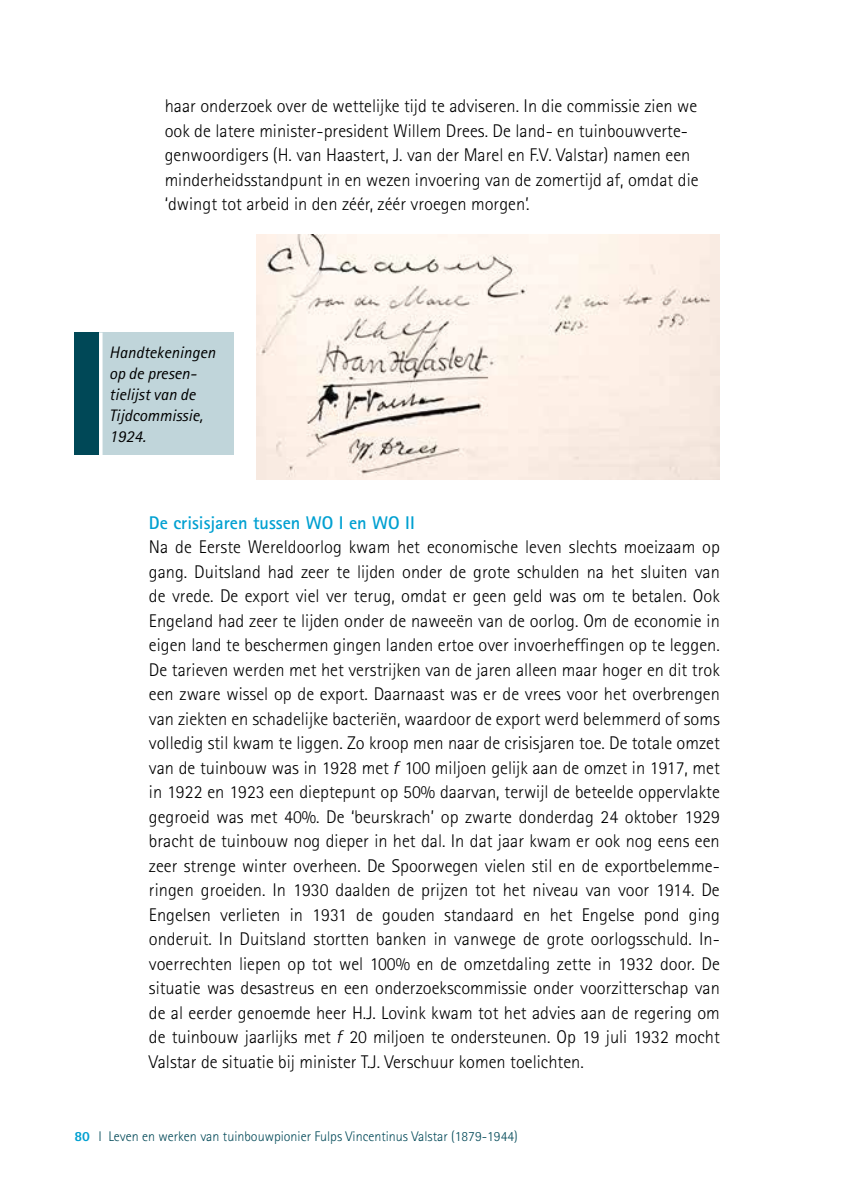
<style>
.page{position:relative;width:844px;height:1191px;background:#fff}
.page>*{position:absolute;margin:0;border:0;box-sizing:border-box;transform-origin:0 0}
.t1{font:300 18.38px/24.5px "Rotis Sans Serif";color:#000}
.t2{font:700 18.38px "Rotis Sans Serif";color:#00a0d1}
.t3{font:italic 16.62px/21px "Rotis Sans Serif";color:#000}
.t4{font:300 14px "Rotis Sans Serif";color:#004857}
.s1{font-weight:800;color:#00a0d1}
</style>
<div class="page">
<img style="left:256px;top:235px;width:463px;height:245px">
<div style="left:74px;top:332px;width:160px;height:123px;background:#c0d5da"></div>
<div style="left:74px;top:332px;width:25px;height:123px;background:#004857"></div>
<hr style="left:99px;top:333px;width:3px;height:122px;background:#fff">
<p class="t1" style="left:165px;top:94px;width:535px">haar onderzoek over de wettelijke tijd te adviseren. In die commissie zien we ook de latere minister-president Willem Drees. De land- en tuinbouwverte&shy;genwoordigers (H. van Haastert, J. van der Marel en F.V. Valstar) namen een minderheidsstandpunt in en wezen invoering van de zomertijd af, omdat die ‘dwingt tot arbeid in den zéér, zéér vroegen morgen’.</p>
<p class="t3" style="left:109px;top:342px;width:108px">Handtekeningen op de presen&shy;tielijst van de<br>Tijdcommissie,<br>1924.</p>
<p class="t2" style="left:149px;top:511px;width:267px">De crisisjaren tussen WO I en WO II</p>
<p class="t1" style="left:149px;top:535px;width:572px;text-align:justify">Na de Eerste Wereldoorlog kwam het economische leven slechts moeizaam op gang. Duitsland had zeer te lijden onder de grote schulden na het sluiten van de vrede. De export viel ver terug, omdat er geen geld was om te betalen. Ook Engeland had zeer te lijden onder de naweeën van de oorlog. Om de economie in eigen land te beschermen gingen landen ertoe over invoerheffingen op te leggen.<br>De tarieven werden met het verstrijken van de jaren alleen maar hoger en dit trok een zware wissel op de export. Daarnaast was er de vrees voor het overbrengen van ziekten en schadelijke bacteriën, waardoor de export werd belemmerd of soms volledig stil kwam te liggen. Zo kroop men naar de crisisjaren toe. De totale omzet van de tuinbouw was in 1928 met ƒ 100 miljoen gelijk aan de omzet in 1917, met in 1922 en 1923 een dieptepunt op 50% daarvan, terwijl de beteelde oppervlakte gegroeid was met 40%. De ‘beurskrach’ op zwarte donderdag 24 oktober 1929 bracht de tuinbouw nog dieper in het dal. In dat jaar kwam er ook nog eens een zeer strenge winter overheen. De Spoorwegen vielen stil en de exportbelemme&shy;ringen groeiden. In 1930 daalden de prijzen tot het niveau van voor 1914. De Engelsen verlieten in 1931 de gouden standaard en het Engelse pond ging onderuit. In Duitsland stortten banken in vanwege de grote oorlogsschuld. In&shy;voerrechten liepen op tot wel 100% en de omzetdaling zette in 1932 door. De situatie was desastreus en een onderzoekscommissie onder voorzitterschap van de al eerder genoemde heer H.J. Lovink kwam tot het advies aan de regering om de tuinbouw jaarlijks met ƒ 20 miljoen te ondersteunen. Op 19 juli 1932 mocht Valstar de situatie bij minister T.J. Verschuur komen toelichten.</p>
<p class="t4" style="left:74px;top:1128px;width:444px"><span class="s1">80</span> I Leven en werken van tuinbouwpionier Fulps Vincentinus Valstar (1879-1944)</p>
</div>
